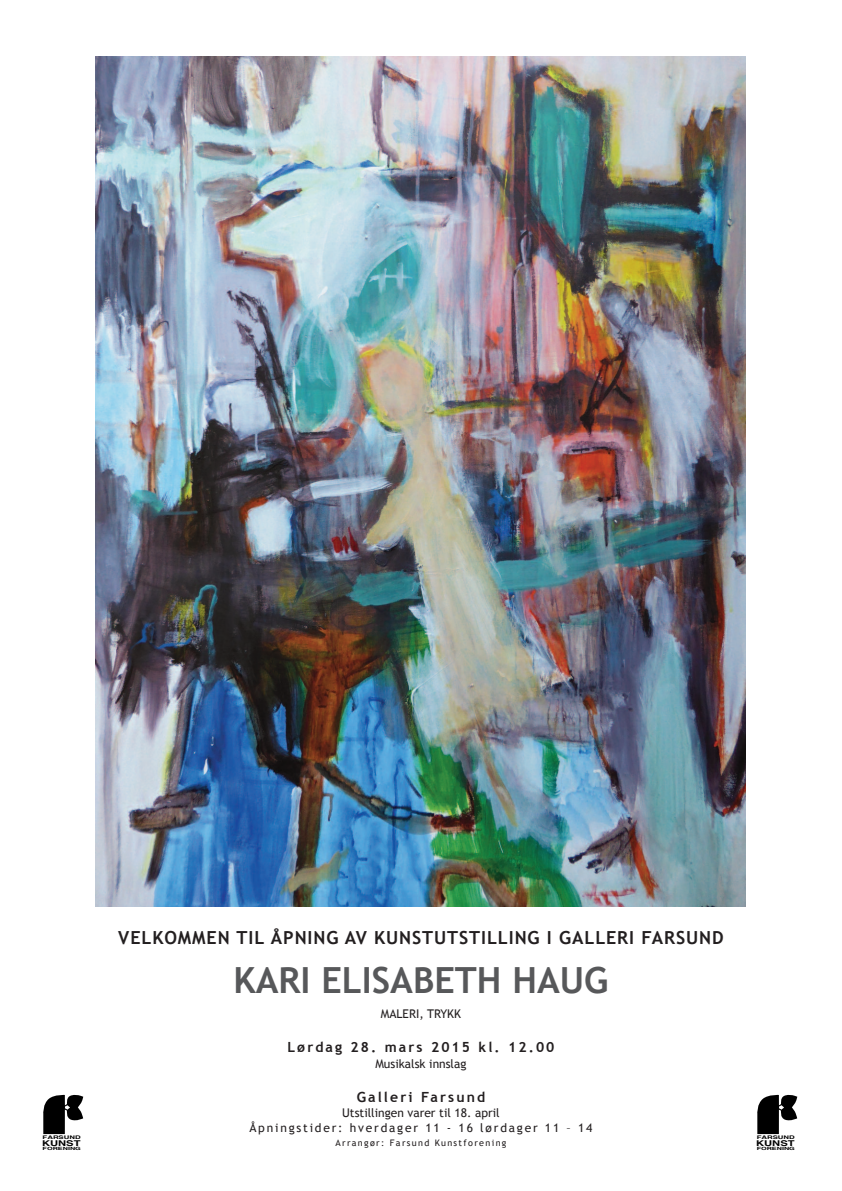
<style>
.page{position:relative;width:842px;height:1191px;background:#fff}
.page>*{position:absolute;margin:0;border:0;box-sizing:border-box;transform-origin:0 0}
.t1{font:700 36px "Trebuchet MS";color:#57585a}
.t2{font:700 18px "Trebuchet MS";letter-spacing:.05em;color:#231f20}
.t3{font:700 14px "Trebuchet MS";letter-spacing:.15em;color:#231f20}
.t4{font:12px/14.4px "Trebuchet MS";letter-spacing:.15em;color:#231f20;text-align:center}
.t5{font:12px "Trebuchet MS";color:#231f20}
.t6{font:9px "Trebuchet MS";letter-spacing:.15em;color:#231f20}
.t7{font:700 8px "Helvetica";color:#000;scale:1.4 1}
.t8{font:700 4.9px "Helvetica";color:#000;scale:1.58 1}
.t9{font:700 4.4px "Helvetica";color:#000;scale:1.66 1}
</style>
<div class="page">
<img style="left:95px;top:57px;width:650px;height:849px">
<svg style="left:43px;top:1094px;width:40px;height:40px"></svg>
<svg style="left:757px;top:1094px;width:40px;height:40px"></svg>
<p class="t8" style="left:43px;top:1135px;width:26px">FARSUND</p>
<p class="t9" style="left:43px;top:1146px;width:25px">FORENING</p>
<p class="t7" style="left:42px;top:1139px;width:29px">KUNST</p>
<h2 class="t2" style="left:118px;top:926px;width:607px">VELKOMMEN TIL ÅPNING AV KUNSTUTSTILLING I GALLERI FARSUND</h2>
<h1 class="t1" style="left:234px;top:959px;width:376px">KARI ELISABETH HAUG</h1>
<p class="t5" style="left:381px;top:1007px;width:82px">Maleri, trykk</p>
<p class="t3" style="left:287px;top:1039px;width:268px">LØRDAG 28. MARS 2015 KL. 12.00</p>
<p class="t5" style="left:375px;top:1056px;width:93px">Musikalsk innslag</p>
<p class="t3" style="left:357px;top:1088px;width:130px">GALLERI FARSUND</p>
<p class="t4" style="left:249px;top:1105px;width:345px">Utstillingen varer til 18. april<br>Åpningstider: hverdager 11 - 16 lørdager 11 – 14</p>
<p class="t6" style="left:335px;top:1137px;width:172px">arrangør: Farsund kunstforening</p>
<p class="t8" style="left:757px;top:1135px;width:26px">FARSUND</p>
<p class="t9" style="left:757px;top:1146px;width:25px">FORENING</p>
<p class="t7" style="left:756px;top:1139px;width:29px">KUNST</p>
</div>
